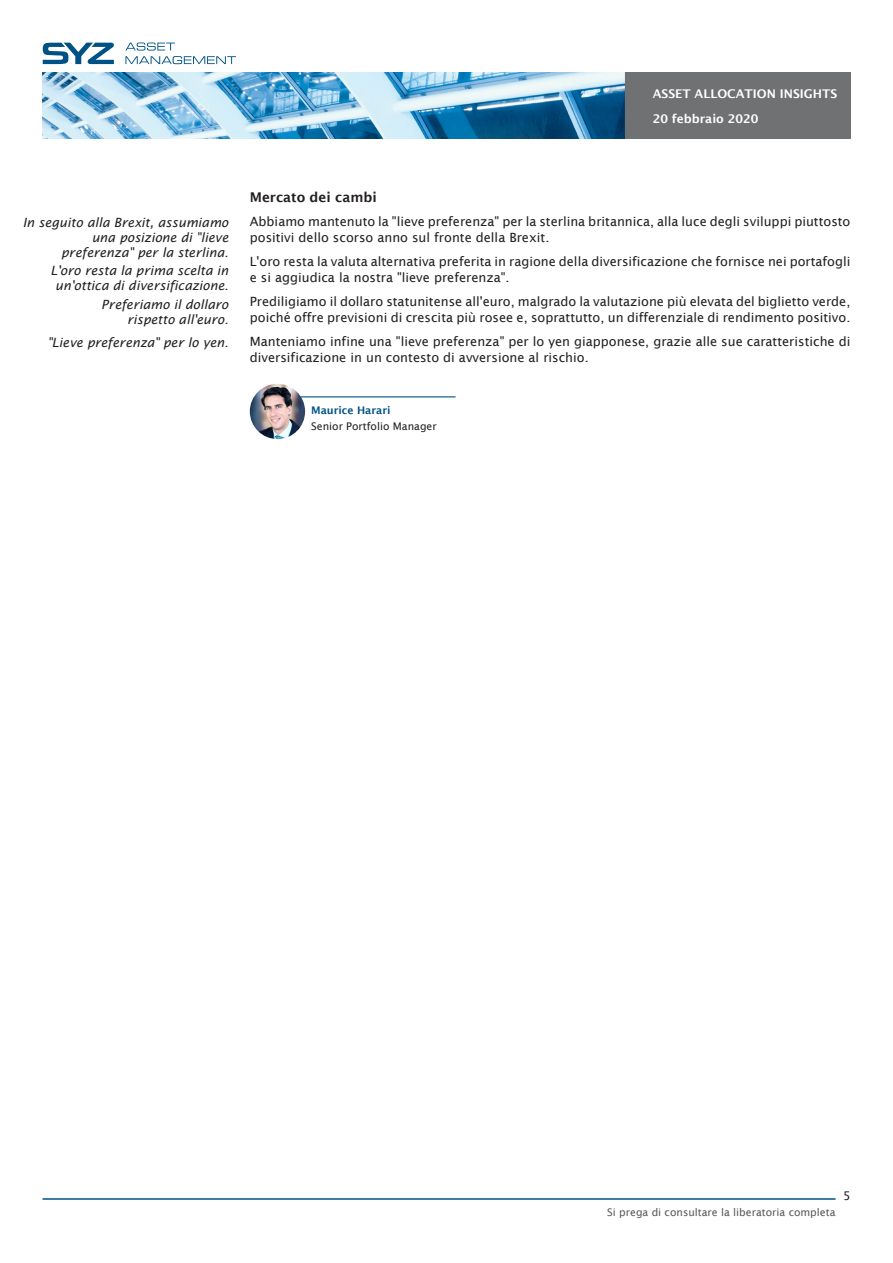
<style>
.page{position:relative;width:893px;height:1263px;background:#fff}
.page>*{position:absolute;margin:0;border:0;box-sizing:border-box;transform-origin:0 0}
.texte{font:600 13.5px "Lucida Sans";color:#231f20}
.texte-2{font:12.75px/15.8px "Lucida Sans";color:#231f20}
.Section{font:italic 12.75px/15.3px "Lucida Sans";color:#231f20;text-align:right}
.t1{font:600 12px/24.9px "Lucida Sans";color:#fff}
.t2{font:12px "Lucida Sans";color:#231f20}
.t3{font:10.5px "Lucida Sans";color:#57585a}
.Citation{font:10.5px "Lucida Sans";color:#231f20}
.Citation-2{font:600 10.5px "Lucida Sans";color:#005285}
</style>
<div class="page">
<img style="left:43px;top:72px;width:808px;height:66px">
<svg style="left:125px;top:43px;width:111px;height:21px"></svg>
<svg style="left:43px;top:43px;width:71px;height:21px"></svg>
<hr style="left:43px;top:1198px;width:793px;height:2px;background:#005285">
<hr style="left:283px;top:396px;width:173px;height:1px;background:#005285">
<img style="left:250px;top:384px;width:55px;height:55px;border-radius:28px">
<p class="t1" style="left:653px;top:81px;width:186px">ASSET ALLOCATION INSIGHTS<br>20 febbraio 2020</p>
<p class="Section" style="left:23px;top:214px;width:207px">In seguito alla Brexit, assumiamo una posizione di "lieve preferenza" per la sterlina.</p>
<p class="Section" style="left:50px;top:262px;width:180px;text-align:center">L'oro resta la prima scelta in un'ottica di diversificazione.</p>
<p class="Section" style="left:101px;top:296px;width:129px">Preferiamo il dollaro rispetto all'euro.</p>
<p class="Section" style="left:47px;top:335px;width:183px">"Lieve preferenza" per lo yen.</p>
<p class="texte" style="left:250px;top:189px;width:128px">Mercato dei cambi</p>
<p class="texte-2" style="left:250px;top:214px;width:602px">Abbiamo mantenuto la "lieve preferenza" per la sterlina britannica, alla luce degli sviluppi piuttosto positivi dello scorso anno sul fronte della Brexit.</p>
<p class="texte-2" style="left:250px;top:254px;width:602px">L'oro resta la valuta alternativa preferita in ragione della diversificazione che fornisce nei portafogli e si aggiudica la nostra "lieve preferenza".</p>
<p class="texte-2" style="left:250px;top:294px;width:602px">Prediligiamo il dollaro statunitense all'euro, malgrado la valutazione più elevata del biglietto verde, poiché offre previsioni di crescita più rosee e, soprattutto, un differenziale di rendimento positivo.</p>
<p class="texte-2" style="left:250px;top:334px;width:602px">Manteniamo infine una "lieve preferenza" per lo yen giapponese, grazie alle sue caratteristiche di diversificazione in un contesto di avversione al rischio.</p>
<p class="Citation-2" style="left:311px;top:404px;width:81px">Maurice Harari</p>
<p class="Citation" style="left:311px;top:420px;width:127px">Senior Portfolio Manager</p>
<p class="t3" style="left:607px;top:1207px;width:230px">Si prega di consultare la liberatoria completa</p>
<p class="t2" style="left:843px;top:1188px;width:9px">5</p>
</div>
